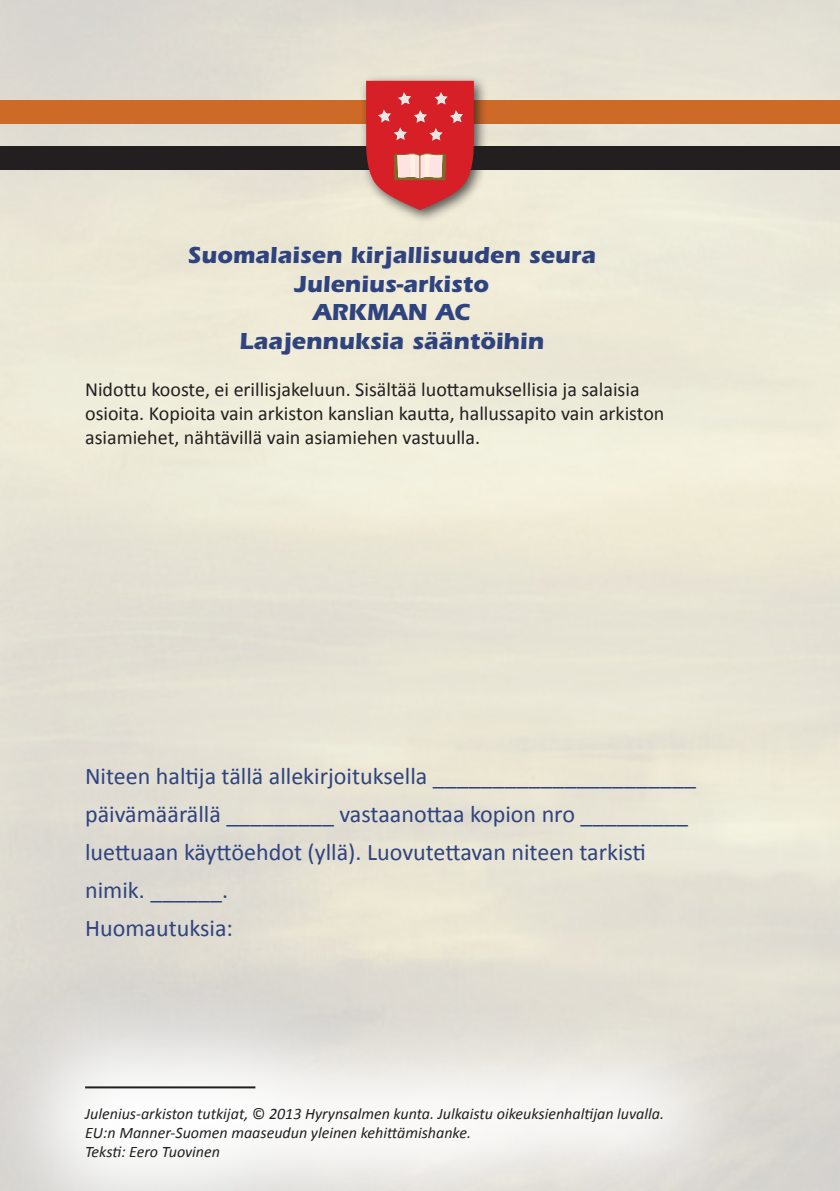
<style>
.page{position:relative;width:840px;height:1191px;background:#fff}
.page>*{position:absolute;margin:0;border:0;box-sizing:border-box;transform-origin:0 0}
.Ensimmäinen_kappale{font:24px/38px "Calibri";color:#2f437e}
.Aliotsikko{font:700 24px/28.8px "ITC Eras Std";color:#2f437e;text-align:center}
.Sivuhuomio{font:20px/24px "Calibri";color:#231f20}
.Sivuhuomio-2{font:italic 16px/19.2px "Calibri";color:#231f20}
.s1{font-style:normal}
</style>
<div class="page">
<img style="left:0;top:0;width:839px;height:1191px">
<div style="left:0;top:146px;width:839px;height:23px;background:#231f20"></div>
<div style="left:0;top:101px;width:839px;height:23px;background:#ce6a28"></div>
<div style="left:359px;top:74px;width:129px;height:150px;background:#231f20;opacity:.75"></div>
<svg style="left:366px;top:81px;width:107px;height:129px"></svg>
<svg style="left:0;top:972px;width:757px;height:219px"></svg>
<hr style="left:85px;top:1086px;width:170px;height:2px;background:#231f20">
<p class="Aliotsikko" style="left:187px;top:240px;width:410px">Suomalaisen kirjallisuuden seura<br>Julenius-arkisto<br>ARKMAN AC<br>Laajennuksia sääntöihin</p>
<p class="Sivuhuomio" style="left:85px;top:377px;width:580px">Nidottu kooste, ei erillisjakeluun. Sisältää luottamuksellisia ja salaisia osioita. Kopioita vain arkiston kanslian kautta, hallussapito vain arkiston asiamiehet, nähtävillä vain asiamiehen vastuulla.</p>
<p class="Ensimmäinen_kappale" style="left:85px;top:756px;width:612px">Niteen haltija tällä allekirjoituksella ______________________ päivämäärällä _________ vastaanottaa kopion nro _________ luettuaan käyttöehdot (yllä). Luovutettavan niteen tarkisti nimik. ______.<br>Huomautuksia:</p>
<p class="Sivuhuomio-2" style="left:85px;top:1103px;width:580px">Julenius-arkiston tutkijat, <span class="s1">©</span> 2013 Hyrynsalmen kunta. Julkaistu oikeuksienhaltijan luvalla.<br>EU:n Manner-Suomen maaseudun yleinen kehittämishanke.<br>Teksti: Eero Tuovinen</p>
</div>
